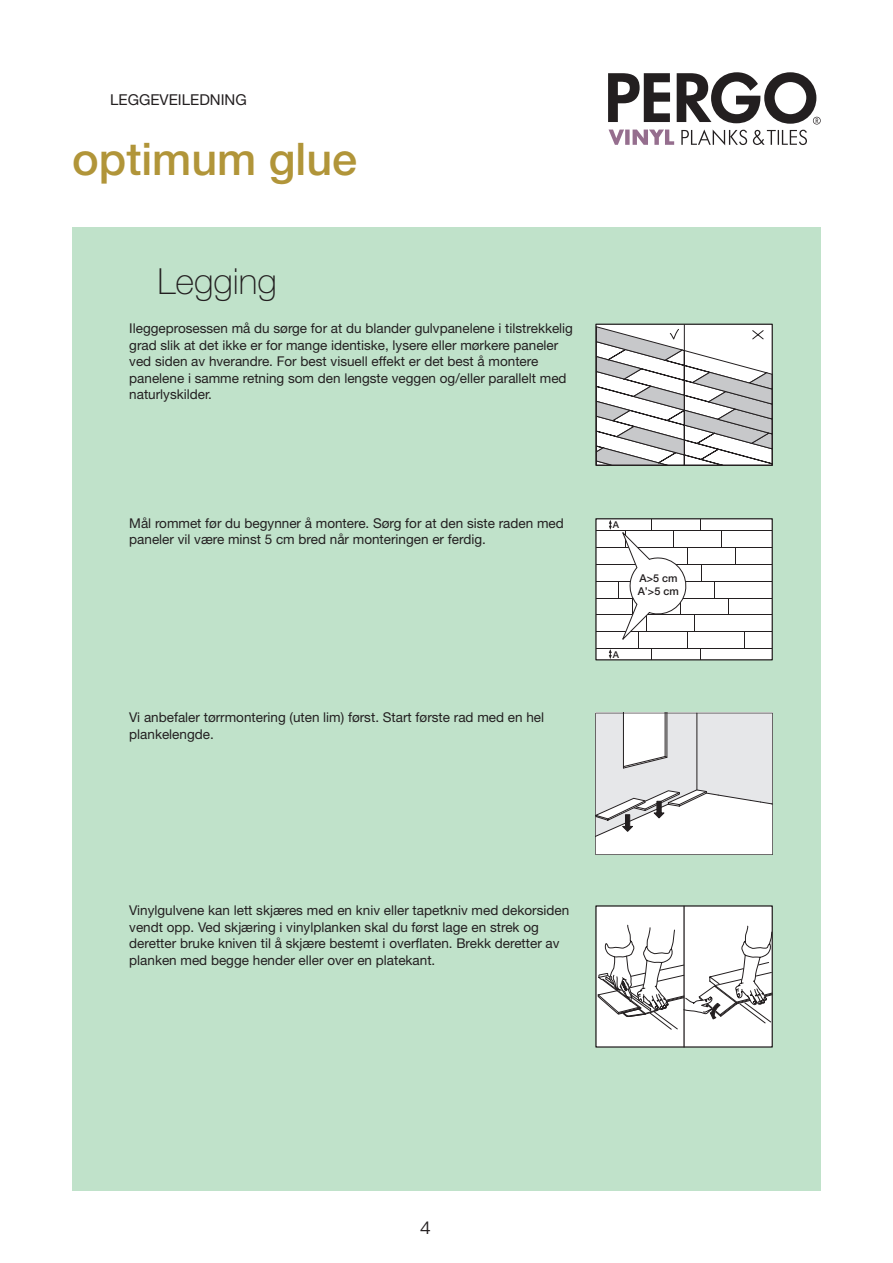
<style>
.page{position:relative;width:893px;height:1263px;background:#fff}
.page>*{position:absolute;margin:0;border:0;box-sizing:border-box;transform-origin:0 0}
.t1{font:500 45px "Helvetica Neue LT Pro";color:#b19539}
.t2{font:100 36px "Helvetica Neue LT Pro";color:#231f20}
.t3{font:18px "Gibson";color:#231f20}
.t4{font:15px "Helvetica Neue LT Pro";color:#231f20}
.t5{font:13.5px/16.5px "Helvetica Neue LT Pro";color:#231f20}
.t6{font:500 10.8px/13.2px "Helvetica Neue LTW1 G";color:#231f20}
.t7{font:500 9.45px "Helvetica Neue LTW1 G";color:#231f20}
</style>
<div class="page">
<div style="left:72px;top:227px;width:749px;height:964px;background:#c0e2ca"></div>
<svg style="left:597px;top:326px;width:174px;height:138px;background:#d8d8d9"></svg>
<hr style="left:684px;top:324px;width:1px;height:141px;background:#231f20">
<div style="left:595px;top:324px;width:178px;height:142px;border:1px solid #231f20"></div>
<div style="left:596px;top:519px;width:176px;height:141px;background:#fff"></div>
<hr style="left:596px;top:530px;width:176px;height:1px;background:#231f20">
<hr style="left:596px;top:547px;width:176px;height:1px;background:#231f20">
<hr style="left:596px;top:564px;width:176px;height:1px;background:#231f20">
<hr style="left:596px;top:581px;width:176px;height:1px;background:#231f20">
<hr style="left:596px;top:598px;width:176px;height:1px;background:#231f20">
<hr style="left:596px;top:615px;width:176px;height:1px;background:#231f20">
<hr style="left:596px;top:632px;width:176px;height:1px;background:#231f20">
<hr style="left:596px;top:649px;width:176px;height:1px;background:#231f20">
<svg style="left:721px;top:531px;width:1px;height:16px"></svg>
<svg style="left:735px;top:548px;width:1px;height:16px"></svg>
<svg style="left:728px;top:599px;width:1px;height:16px"></svg>
<svg style="left:618px;top:520px;width:84px;height:138px"></svg>
<svg style="left:609px;top:520px;width:3px;height:10px"></svg>
<svg style="left:609px;top:649px;width:3px;height:9px"></svg>
<div style="left:595px;top:518px;width:178px;height:142px;border:1px solid #231f20"></div>
<svg style="left:595px;top:713px;width:178px;height:142px;background:#e4e5e6"></svg>
<div style="left:596px;top:906px;width:176px;height:141px;background:#fff"></div>
<hr style="left:683px;top:906px;width:2px;height:141px;background:#231f20">
<svg style="left:598px;top:925px;width:173px;height:105px"></svg>
<svg style="left:608px;top:72px;width:213px;height:73px"></svg>
<p class="t4" style="left:110px;top:90px;width:138px">LEGGEVEILEDNING</p>
<h1 class="t1" style="left:72px;top:132px;width:287px">optimum glue</h1>
<h2 class="t2" style="left:157px;top:260px;width:121px">Legging</h2>
<p class="t5" style="left:129px;top:320px;width:445px">Ileggeprosessen må du sørge for at du blander gulvpanelene i tilstrekkelig grad slik at det ikke er for mange identiske, lysere eller mørkere paneler ved siden av hverandre. For best visuell effekt er det best å montere panelene i samme retning som den lengste veggen og/eller parallelt med naturlyskilder.</p>
<p class="t5" style="left:129px;top:514px;width:436px">Mål rommet før du begynner å montere. Sørg for at den siste raden med paneler vil være minst 5 cm bred når monteringen er ferdig.</p>
<p class="t5" style="left:129px;top:709px;width:416px">Vi anbefaler tørrmontering (uten lim) først. Start første rad med en hel plankelengde.</p>
<p class="t7" style="left:613px;top:519px;width:8px">A</p>
<p class="t6" style="left:638px;top:572px;width:43px">A&gt;5 cm<br>A’&gt;5 cm</p>
<p class="t7" style="left:613px;top:648px;width:8px">A</p>
<p class="t5" style="left:129px;top:902px;width:441px">Vinylgulvene kan lett skjæres med en kniv eller tapetkniv med dekorsiden vendt opp. Ved skjæring i vinylplanken skal du først lage en strek og deretter bruke kniven til å skjære bestemt i overflaten. Brekk deretter av planken med begge hender eller over en platekant.</p>
<h3 class="t3" style="left:420px;top:1217px;width:12px">4</h3>
</div>
